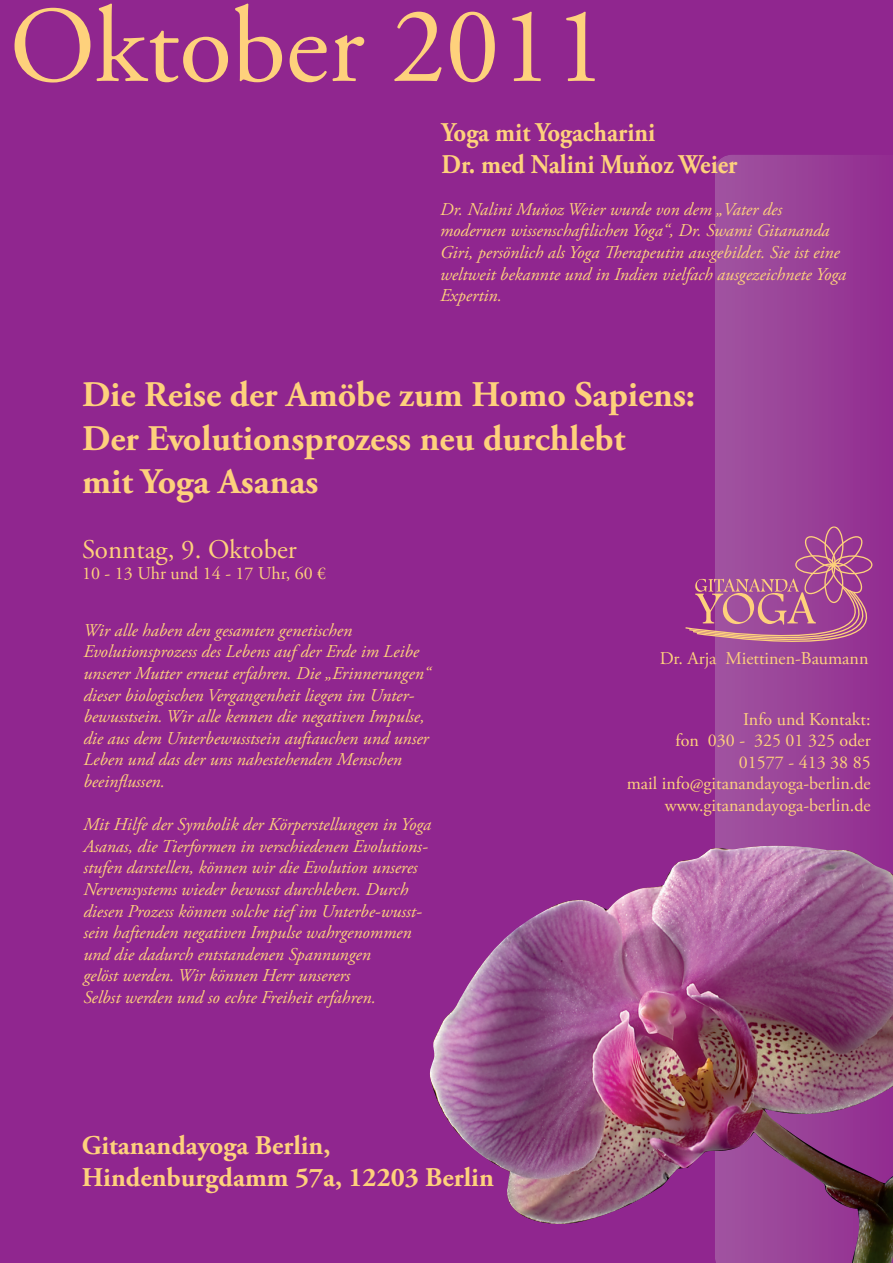
<style>
.page{position:relative;width:893px;height:1263px;background:#90268f}
.page>*{position:absolute;margin:0;border:0;box-sizing:border-box;transform-origin:0 0}
.t1{font:108px "Adobe Garamond Pro";color:#fed17c}
.t2{font:700 36px/43.2px "Adobe Garamond Pro";color:#fed17c}
.t3{font:700 27px/32.4px "Adobe Garamond Pro";color:#fed17c}
.t4{font:700 27px/32.4px "Adobe Garamond Pro";color:#fed17c;scale:.92 1}
.t5{font:27px "Adobe Garamond Pro";color:#fed17c}
.t6{font:italic 18px/21.6px "Adobe Garamond Pro";color:#fed17c}
.t7{font:18px/21.6px "Adobe Garamond Pro";color:#fed17c;text-align:right}
</style>
<div class="page">
<svg style="left:713px;top:153px;width:180px;height:693px;background:#993f97"></svg>
<img style="left:429px;top:846px;width:464px;height:417px">
<div style="left:825px;top:526px;width:18px;height:39px;border:1px solid #fed17c;border-radius:50%"></div>
<svg style="left:684px;top:533px;width:209px;height:114px;background:#a55092"></svg>
<svg style="left:606px;top:245px;width:16px;height:13px"></svg>
<h1 class="t1" style="left:10px;top:-18px;width:599px">Oktober 2011</h1>
<h3 class="t4" style="left:442px;top:117px;width:323px">Yoga mit Yogacharini<br>Dr. med Nalini Muňoz Weier</h3>
<p class="t6" style="left:440px;top:199px;width:408px">Dr. Nalini Muňoz Weier wurde von dem „Vater des modernen wissenschaftlichen Yoga“, Dr. Swami Gitananda Giri, persönlich als Yoga erapeutin ausgebildet. Sie ist eine weltweit bekannte und in Indien vielfach ausgezeichnete Yoga Expertin.</p>
<h2 class="t2" style="left:82px;top:374px;width:615px">Die Reise der Amöbe zum Homo Sapiens:<br>Der Evolutionsprozess neu durchlebt<br>mit Yoga Asanas</h2>
<h3 class="t5" style="left:82px;top:533px;width:216px">Sonntag, 9. Oktober</h3>
<p class="t7" style="left:82px;top:563px;width:246px">10 - 13 Uhr und 14 - 17 Uhr, 60 €</p>
<p class="t6" style="left:83px;top:620px;width:349px">Wir alle haben den gesamten genetischen Evolutionsprozess des Lebens auf der Erde im Leibe unserer Mutter erneut erfahren. Die „Erinnerungen“ dieser biologischen Vergangenheit liegen im Unter&shy;bewusstsein. Wir alle kennen die negativen Impulse, die aus dem Unterbewusstsein auftauchen und unser Leben und das der uns nahestehenden Menschen beeinflussen.</p>
<p class="t6" style="left:83px;top:814px;width:349px">Mit Hilfe der Symbolik der Körperstellungen in Yoga Asanas, die Tierformen in verschiedenen Evolutions&shy;stufen darstellen, können wir die Evolution unseres Nervensystems wieder bewusst durchleben. Durch diesen Prozess können solche tief im Unterbe-wusst&shy;sein haftenden negativen Impulse wahrgenommen und die dadurch entstandenen Spannungen<br>gelöst werden. Wir können Herr unserers<br>Selbst werden und so echte Freiheit erfahren.</p>
<h3 class="t3" style="left:82px;top:1130px;width:413px">Gitanandayoga Berlin,<br>Hindenburgdamm 57a, 12203 Berlin</h3>
<p class="t7" style="left:660px;top:648px;width:210px">Dr. Arja Miettinen-Baumann</p>
<p class="t7" style="left:627px;top:709px;width:245px">Info und Kontakt:<br>fon 030 - 325 01 325 oder<br>01577 - 413 38 85<br>mail info@gitanandayoga-berlin.de www.gitanandayoga-berlin.de</p>
</div>
